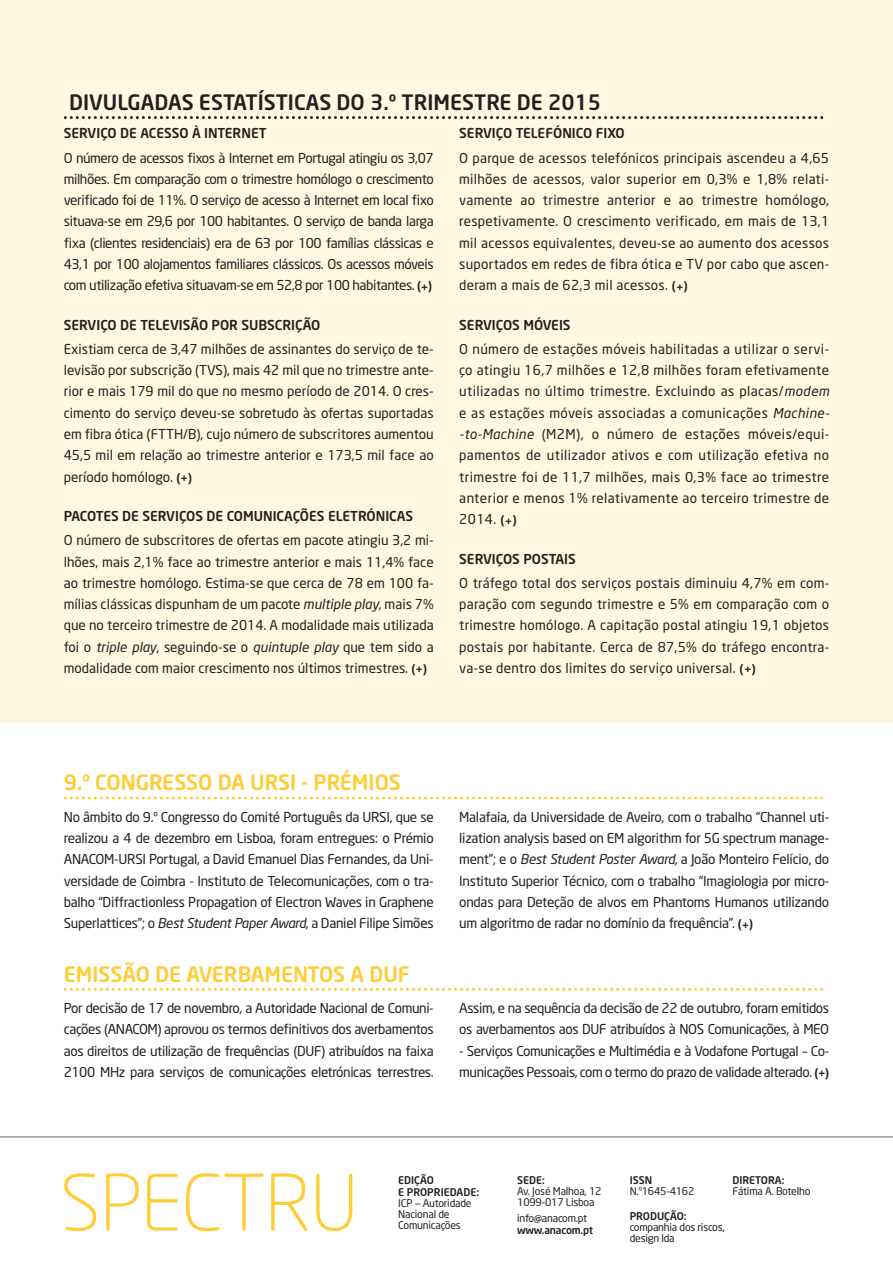
<style>
.page{position:relative;width:893px;height:1263px;background:#fff}
.page>*{position:absolute;margin:0;border:0;box-sizing:border-box;transform-origin:0 0}
.t1{font:300 76.5px "Neo Sans";letter-spacing:-.005em;color:#fc3}
.t2{font:500 21px "Neo Sans";color:#fc3}
.t3{font:500 21px "Neo Sans";color:#231f20}
.t4{font:13.5px/21.3px "Neo Sans";letter-spacing:-.02em;color:#231f20;text-align:justify}
.t5{font:500 13.5px "Neo Sans";color:#231f20}
.t6{font:10.5px/11.2px "Neo Sans";letter-spacing:-.02em;color:#231f20}
.t7{font:500 10.5px/12px "Neo Sans";color:#231f20}
.t8{font:500 10.5px "Neo Sans";letter-spacing:-.02em;color:#231f20}
.s1{font-weight:500;font-size:12px}
.s2{font-style:italic}
</style>
<div class="page">
<div style="left:0;top:0;width:893px;height:723px;background:#fff7e0"></div>
<svg style="left:65px;top:116px;width:759px;height:3px"></svg>
<svg style="left:65px;top:796px;width:759px;height:3px"></svg>
<svg style="left:65px;top:988px;width:759px;height:3px"></svg>
<hr style="left:0;top:1136px;width:893px;height:1px;background:#a8a9ad">
<h2 class="t3" style="left:69px;top:89px;width:534px">DIVULGADAS ESTATÍSTICAS DO 3.º TRIMESTRE DE 2015</h2>
<p class="t5" style="left:64px;top:125px;width:204px">SERVIÇO DE ACESSO À INTERNET</p>
<p class="t4" style="left:64px;top:147px;width:371px">O número de acessos fixos à Internet em Portugal atingiu os 3,07 milhões. Em comparação com o trimestre homólogo o crescimento verificado foi de 11%. O serviço de acesso à Internet em local fixo situava-se em 29,6 por 100 habitantes. O serviço de banda larga fixa (clientes residenciais) era de 63 por 100 famílias clássicas e 43,1 por 100 alojamentos familiares clássicos. Os acessos móveis com utilização efetiva situavam-se em 52,8 por 100 habitantes. <span class="s1">(</span><sub>+</sub><span class="s1">)</span></p>
<p class="t5" style="left:64px;top:316px;width:258px">SERVIÇO DE TELEVISÃO POR SUBSCRIÇÃO</p>
<p class="t4" style="left:64px;top:338px;width:371px">Existiam cerca de 3,47 milhões de assinantes do serviço de te&shy;levisão por subscrição (TVS), mais 42 mil que no trimestre ante&shy;rior e mais 179 mil do que no mesmo período de 2014. O cres&shy;cimento do serviço deveu-se sobretudo às ofertas suportadas em fibra ótica (FTTH/B), cujo número de subscritores aumentou 45,5 mil em relação ao trimestre anterior e 173,5 mil face ao período homólogo. <span class="s1">(</span><sub>+</sub><span class="s1">)</span></p>
<p class="t5" style="left:64px;top:507px;width:351px">PACOTES DE SERVIÇOS DE COMUNICAÇÕES ELETRÓNICAS</p>
<p class="t4" style="left:64px;top:529px;width:371px">O número de subscritores de ofertas em pacote atingiu 3,2 mi&shy;lhões, mais 2,1% face ao trimestre anterior e mais 11,4% face ao trimestre homólogo. Estima-se que cerca de 78 em 100 fa&shy;mílias clássicas dispunham de um pacote <span class="s2">multiple play</span>, mais 7% que no terceiro trimestre de 2014. A modalidade mais utilizada foi o <span class="s2">triple play</span>, seguindo-se o <span class="s2">quintuple play</span> que tem sido a modalidade com maior crescimento nos últimos trimestres. <span class="s1">(</span><sub>+</sub><span class="s1">)</span></p>
<p class="t5" style="left:459px;top:125px;width:167px">SERVIÇO TELEFÓNICO FIXO</p>
<p class="t4" style="left:459px;top:147px;width:371px">O parque de acessos telefónicos principais ascendeu a 4,65 milhões de acessos, valor superior em 0,3% e 1,8% relati&shy;vamente ao trimestre anterior e ao trimestre homólogo, respetivamente. O crescimento verificado, em mais de 13,1 mil acessos equivalentes, deveu-se ao aumento dos acessos suportados em redes de fibra ótica e TV por cabo que ascen&shy;deram a mais de 62,3 mil acessos. <span class="s1">(</span><sub>+</sub><span class="s1">)</span></p>
<p class="t5" style="left:459px;top:316px;width:113px">SERVIÇOS MÓVEIS</p>
<p class="t4" style="left:459px;top:338px;width:371px">O número de estações móveis habilitadas a utilizar o servi&shy;ço atingiu 16,7 milhões e 12,8 milhões foram efetivamente utilizadas no último trimestre. Excluindo as placas/<span class="s2">modem </span>e as estações móveis associadas a comunicações <span class="s2">Machine--to-Machine</span> (M2M), o número de estações móveis/equi&shy;pamentos de utilizador ativos e com utilização efetiva no trimestre foi de 11,7 milhões, mais 0,3% face ao trimestre anterior e menos 1% relativamente ao terceiro trimestre de 2014. <span class="s1">(</span><sub>+</sub><span class="s1">)</span></p>
<p class="t5" style="left:459px;top:550px;width:118px">SERVIÇOS POSTAIS</p>
<p class="t4" style="left:459px;top:572px;width:371px">O tráfego total dos serviços postais diminuiu 4,7% em com&shy;paração com segundo trimestre e 5% em comparação com o trimestre homólogo. A capitação postal atingiu 19,1 objetos postais por habitante. Cerca de 87,5% do tráfego encontra&shy;va-se dentro dos limites do serviço universal. <span class="s1">(</span><sub>+</sub><span class="s1">)</span></p>
<h2 class="t2" style="left:64px;top:769px;width:339px">9.º CONGRESSO DA URSI - PRÉMIOS</h2>
<p class="t4" style="left:64px;top:806px;width:371px">No âmbito do 9.º Congresso do Comité Português da URSI, que se realizou a 4 de dezembro em Lisboa, foram entregues: o Prémio ANACOM-URSI Portugal, a David Emanuel Dias Fernandes, da Uni&shy;versidade de Coimbra - Instituto de Telecomunicações, com o tra&shy;balho “Diffractionless Propagation of Electron Waves in Graphene Superlattices”; o <span class="s2">Best Student Paper Award</span>, a Daniel Filipe Simões</p>
<p class="t4" style="left:459px;top:806px;width:371px">Malafaia, da Universidade de Aveiro, com o trabalho “Channel uti&shy;lization analysis based on EM algorithm for 5G spectrum manage&shy;ment”; e o <span class="s2">Best Student Poster Award</span>, a João Monteiro Felício, do Instituto Superior Técnico, com o trabalho “Imagiologia por micro&shy;ondas para Deteção de alvos em Phantoms Humanos utilizando um algoritmo de radar no domínio da frequência”. <span class="s1">(</span><sub>+</sub><span class="s1">)</span></p>
<h2 class="t2" style="left:64px;top:960px;width:348px">EMISSÃO DE AVERBAMENTOS A DUF</h2>
<p class="t4" style="left:64px;top:997px;width:371px">Por decisão de 17 de novembro, a Autoridade Nacional de Comuni&shy;cações (ANACOM) aprovou os termos definitivos dos averbamentos aos direitos de utilização de frequências (DUF) atribuídos na faixa 2100 MHz para serviços de comunicações eletrónicas terrestres.</p>
<p class="t4" style="left:459px;top:997px;width:371px">Assim, e na sequência da decisão de 22 de outubro, foram emitidos os averbamentos aos DUF atribuídos à NOS Comunicações, à MEO</p>
<p class="t4" style="left:459px;top:1040px;width:371px">- Serviços Comunicações e Multimédia e à Vodafone Portugal – Co&shy;municações Pessoais, com o termo do prazo de validade alterado. <span class="s1">(</span><sub>+</sub><span class="s1">)</span></p>
<h1 class="t1" style="left:60px;top:1157px;width:300px">SPECTRU</h1>
<p class="t7" style="left:398px;top:1173px;width:82px">EDIÇÃO<br>E PROPRIEDADE:</p>
<p class="t6" style="left:398px;top:1197px;width:75px">ICP — Autoridade<br>Nacional de</p>
<p class="t6" style="left:398px;top:1220px;width:64px">Comunicações</p>
<p class="t7" style="left:517px;top:1173px;width:29px">SEDE:</p>
<p class="t6" style="left:517px;top:1185px;width:86px">Av. José Malhoa, 12<br>1099-017 Lisboa</p>
<p class="t6" style="left:517px;top:1213px;width:71px">info@anacom.pt</p>
<p class="t8" style="left:517px;top:1223px;width:77px">www.anacom.pt</p>
<p class="t7" style="left:630px;top:1173px;width:24px">ISSN</p>
<p class="t6" style="left:630px;top:1185px;width:66px">N.º1645-4162</p>
<p class="t7" style="left:630px;top:1209px;width:58px">PRODUÇÃO:</p>
<p class="t6" style="left:630px;top:1221px;width:96px">companhia dos riscos, design lda</p>
<p class="t7" style="left:733px;top:1173px;width:53px">DIRETORA:</p>
<p class="t6" style="left:733px;top:1185px;width:79px">Fátima A. Botelho</p>
</div>
